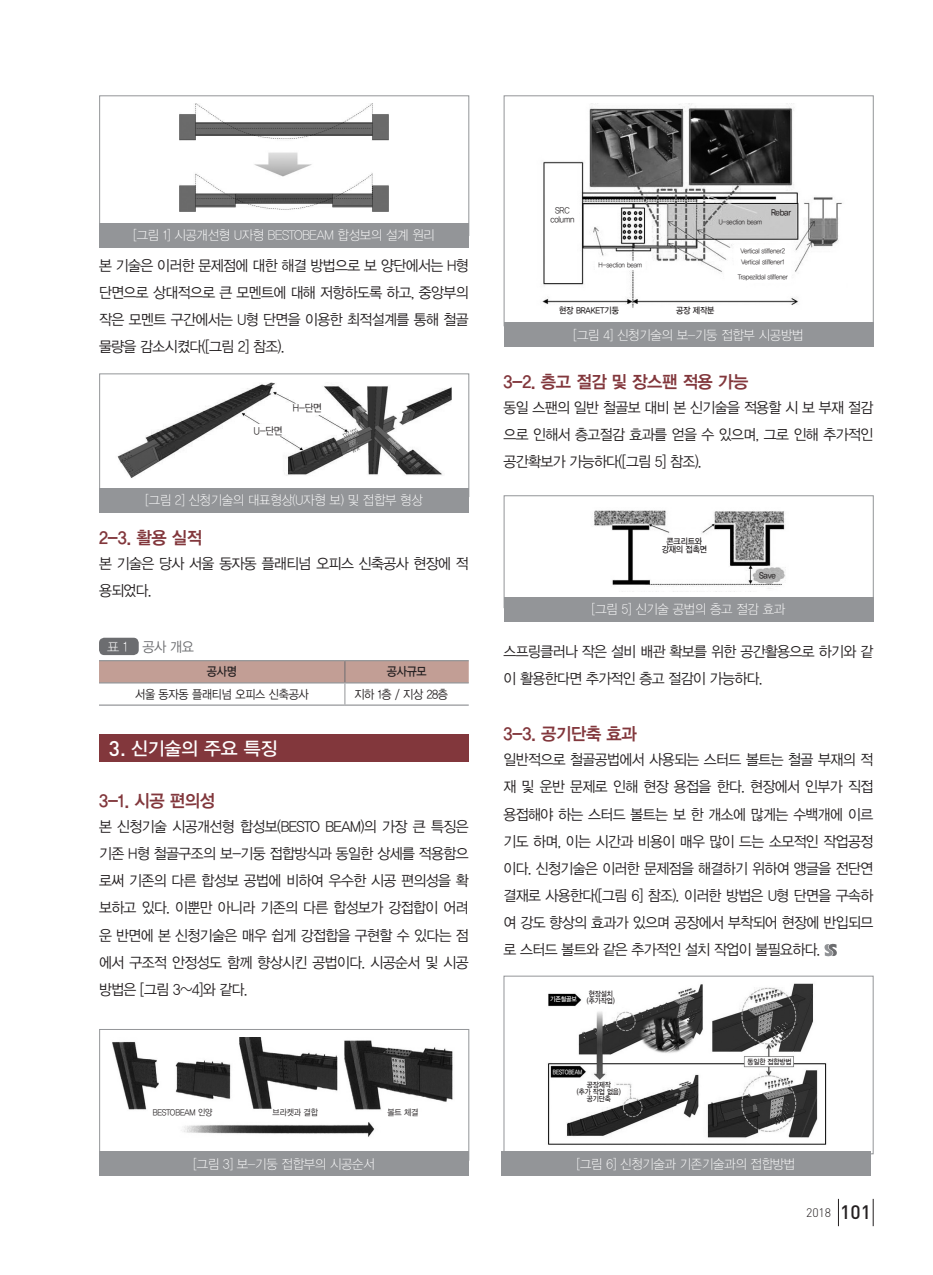
<style>
.page{position:relative;width:933px;height:1275px;background:#fff}
.page>*{position:absolute;margin:0;border:0;box-sizing:border-box;transform-origin:0 0}
.t1{font:500 19.25px "DIN";color:#231f20}
.t2{font:18.38px "YDVYGO13";letter-spacing:-.01em;color:#fff}
.t3{font:17.5px "YDVYGO14";letter-spacing:-.02em;color:#82373c;scale:.95 1}
.t4{font:14.88px/27.1px "YDVYGO12";letter-spacing:-.04em;color:#231f20;text-align:justify;scale:.94 1}
.t5{font:14px "YDVYGO12";color:#6c6d70;scale:.94 1}
.t6{font:14px "YDVYGO11";color:#fff;scale:.94 1}
.t7{font:13.12px "YDVYGO11";letter-spacing:-.02em;color:#fff;scale:.94 1}
.t8{font:12.25px "YDVYGO12";letter-spacing:-.02em;color:#231f20;scale:.9 1}
.t9{font:12.25px "YDVYGO13";letter-spacing:-.02em;color:#231f20;scale:.9 1}
.t10{font:300 12.25px "DIN";color:#231f20}
.t11{font:10.5px "YDVYGO12";color:#231f20;scale:.9 1}
.t12{font:8.75px "YDVYGO13";letter-spacing:-.02em;color:#231f20;scale:.9 1}
.t13{font:8.75px "YDVYGO12";letter-spacing:-.02em;color:#231f20;scale:.9 1}
.t14{font:7.35px "YDVYGO13";letter-spacing:-.02em;color:#231f20;scale:.9 1}
.t15{font:7px "YDVYGO12";letter-spacing:-.02em;color:#231f20;scale:.9 1}
.t16{font:6.65px "YDVYGO13";letter-spacing:-.02em;color:#fff;scale:.79 1}
.t17{font:6.65px "YDVYGO13";letter-spacing:-.02em;color:#fff;scale:.9 1}
.s1{font-family:"DIN";font-weight:500;font-size:21px}
</style>
<div class="page">
<svg style="left:838px;top:1199px;width:1px;height:27px"></svg>
<svg style="left:873px;top:1199px;width:1px;height:27px"></svg>
<div style="left:99px;top:638px;width:40px;height:17px;background:#6c6d70;border-radius:5px"></div>
<hr style="left:99px;top:704px;width:246px;height:2px;background:#939598">
<hr style="left:345px;top:704px;width:124px;height:2px;background:#939598">
<hr style="left:99px;top:660px;width:246px;height:1px;background:#939598">
<hr style="left:345px;top:660px;width:124px;height:1px;background:#939598">
<svg style="left:99px;top:661px;width:370px;height:43px"></svg>
<hr style="left:99px;top:682px;width:246px;height:1px;background:#939598">
<hr style="left:345px;top:682px;width:124px;height:1px;background:#939598">
<svg style="left:824px;top:943px;width:13px;height:14px"></svg>
<div style="left:99px;top:734px;width:370px;height:28px;background:#82373c"></div>
<img style="left:179px;top:104px;width:209px;height:107px">
<div style="left:99px;top:223px;width:370px;height:25px;background:#939598"></div>
<div style="left:504px;top:976px;width:369px;height:178px;border:1px solid #939598"></div>
<div style="left:501px;top:1151px;width:370px;height:25px;background:#939598"></div>
<img style="left:117px;top:382px;width:334px;height:96px">
<div style="left:99px;top:488px;width:370px;height:25px;background:#939598"></div>
<img style="left:541px;top:104px;width:301px;height:204px">
<div style="left:503px;top:322px;width:370px;height:25px;background:#939598"></div>
<img style="left:112px;top:1038px;width:341px;height:99px">
<div style="left:100px;top:1029px;width:369px;height:131px;border:1px solid #939598"></div>
<div style="left:99px;top:1151px;width:370px;height:25px;background:#939598"></div>
<img style="left:594px;top:510px;width:192px;height:79px">
<div style="left:503px;top:597px;width:370px;height:25px;background:#939598"></div>
<img style="left:548px;top:983px;width:279px;height:162px">
<p class="t7" style="left:133px;top:228px;width:322px">[그림 1] 시공개선형 U자형 BESTOBEAM 합성보의 설계 원리</p>
<p class="t4" style="left:99px;top:252px;width:395px">본 기술은 이러한 문제점에 대한 해결 방법으로 보 양단에서는 H형 단면으로 상대적으로 큰 모멘트에 대해 저항하도록 하고, 중앙부의 작은 모멘트 구간에서는 U형 단면을 이용한 최적설계를 통해 철골 물량을 감소시켰다([그림 2] 참조).</p>
<p class="t11" style="left:254px;top:425px;width:33px">U-단면</p>
<p class="t11" style="left:293px;top:402px;width:34px">H-단면</p>
<p class="t7" style="left:145px;top:493px;width:296px">[그림 2] 신청기술의 대표형상(U자형 보) 및 접합부 형상</p>
<p class="t3" style="left:99px;top:528px;width:110px">2-3. 활용 실적</p>
<p class="t4" style="left:99px;top:550px;width:395px">본 기술은 당사 서울 동자동 플래티넘 오피스 신축공사 현장에 적 용되었다.</p>
<p class="t6" style="left:107px;top:638px;width:23px">표 1</p>
<p class="t5" style="left:142px;top:638px;width:56px">공사 개요</p>
<p class="t9" style="left:207px;top:665px;width:35px">공사명</p>
<p class="t9" style="left:387px;top:665px;width:46px">공사규모</p>
<p class="t8" style="left:135px;top:687px;width:194px">서울 동자동 플래티넘 오피스 신축공사</p>
<p class="t8" style="left:354px;top:687px;width:106px">지하 1층 / 지상 28층</p>
<p class="t2" style="left:109px;top:737px;width:170px"><span class="s1">3.</span> 신기술의 주요 특징</p>
<p class="t3" style="left:99px;top:791px;width:124px">3-1. 시공 편의성</p>
<p class="t4" style="left:99px;top:813px;width:395px">본 신청기술 시공개선형 합성보(BESTO BEAM)의 가장 큰 특징은 기존 H형 철골구조의 보-기둥 접합방식과 동일한 상세를 적용함으 로써 기존의 다른 합성보 공법에 비하여 우수한 시공 편의성을 확 보하고 있다. 이뿐만 아니라 기존의 다른 합성보가 강접합이 어려 운 반면에 본 신청기술은 매우 쉽게 강접합을 구현할 수 있다는 점 에서 구조적 안정성도 함께 향상시킨 공법이다. 시공순서 및 시공 방법은 [그림 3~4]와 같다.</p>
<p class="t13" style="left:153px;top:1107px;width:68px">BESTOBEAM 인양</p>
<p class="t13" style="left:273px;top:1107px;width:52px">브라켓과 결합</p>
<p class="t13" style="left:387px;top:1107px;width:36px">볼트 체결</p>
<p class="t7" style="left:193px;top:1156px;width:194px">[그림 3] 보-기둥 접합부의 시공순서</p>
<p class="t13" style="left:555px;top:206px;width:18px">SRC</p>
<p class="t13" style="left:550px;top:214px;width:28px">column</p>
<p class="t15" style="left:598px;top:261px;width:50px">H-section beam</p>
<p class="t12" style="left:559px;top:305px;width:68px">현장 BRAKET기둥</p>
<p class="t12" style="left:771px;top:207px;width:24px">Rebar</p>
<p class="t15" style="left:718px;top:218px;width:50px">U-section beam</p>
<p class="t15" style="left:740px;top:246px;width:51px">Vertical stiffener2</p>
<p class="t15" style="left:741px;top:258px;width:50px">Vertical stiffener1</p>
<p class="t15" style="left:737px;top:273px;width:57px">Trapezildal stiffener</p>
<p class="t12" style="left:676px;top:305px;width:44px">공장 제작분</p>
<p class="t7" style="left:573px;top:327px;width:246px">[그림 4] 신청기술의 보-기둥 접합부 시공방법</p>
<p class="t3" style="left:503px;top:371px;width:259px">3-2. 층고 절감 및 장스팬 적용 가능</p>
<p class="t4" style="left:503px;top:394px;width:395px">동일 스팬의 일반 철골보 대비 본 신기술을 적용할 시 보 부재 절감 으로 인해서 층고절감 효과를 얻을 수 있으며, 그로 인해 추가적인 공간확보가 가능하다([그림 5] 참조).</p>
<p class="t12" style="left:666px;top:536px;width:41px">콘크리트와</p>
<p class="t12" style="left:661px;top:545px;width:52px">강재의 접촉면</p>
<p class="t12" style="left:759px;top:570px;width:20px">Save</p>
<p class="t7" style="left:592px;top:602px;width:207px">[그림 5] 신기술 공법의 층고 절감 효과</p>
<p class="t4" style="left:503px;top:638px;width:395px">스프링클러나 작은 설비 배관 확보를 위한 공간활용으로 하기와 같 이 활용한다면 추가적인 층고 절감이 가능하다.</p>
<p class="t3" style="left:503px;top:724px;width:142px">3-3. 공기단축 효과</p>
<p class="t4" style="left:503px;top:746px;width:395px">일반적으로 철골공법에서 사용되는 스터드 볼트는 철골 부재의 적 재 및 운반 문제로 인해 현장 용접을 한다. 현장에서 인부가 직접 용접해야 하는 스터드 볼트는 보 한 개소에 많게는 수백개에 이르 기도 하며, 이는 시간과 비용이 매우 많이 드는 소모적인 작업공정 이다. 신청기술은 이러한 문제점을 해결하기 위하여 앵글을 전단연 결재로 사용한다([그림 6] 참조). 이러한 방법은 U형 단면을 구속하 여 강도 향상의 효과가 있으며 공장에서 부착되어 현장에 반입되므 로 스터드 볼트와 같은 추가적인 설치 작업이 불필요하다.</p>
<p class="t14" style="left:589px;top:989px;width:28px">현장설치</p>
<p class="t17" style="left:550px;top:995px;width:31px">기존철골보</p>
<p class="t14" style="left:587px;top:996px;width:32px">(추가작업)</p>
<p class="t16" style="left:553px;top:1068px;width:39px">BESTOBEAM</p>
<p class="t14" style="left:587px;top:1080px;width:28px">공장제작</p>
<p class="t14" style="left:577px;top:1087px;width:51px">(추가 작업 없음)</p>
<p class="t14" style="left:587px;top:1095px;width:28px">공기단축</p>
<p class="t14" style="left:747px;top:1058px;width:50px">동일한 접합방법</p>
<p class="t7" style="left:576px;top:1156px;width:234px">[그림 6] 신청기술과 기존기술과의 접합방법</p>
<p class="t10" style="left:806px;top:1205px;width:27px">2018</p>
<p class="t1" style="left:840px;top:1200px;width:32px">101</p>
</div>
